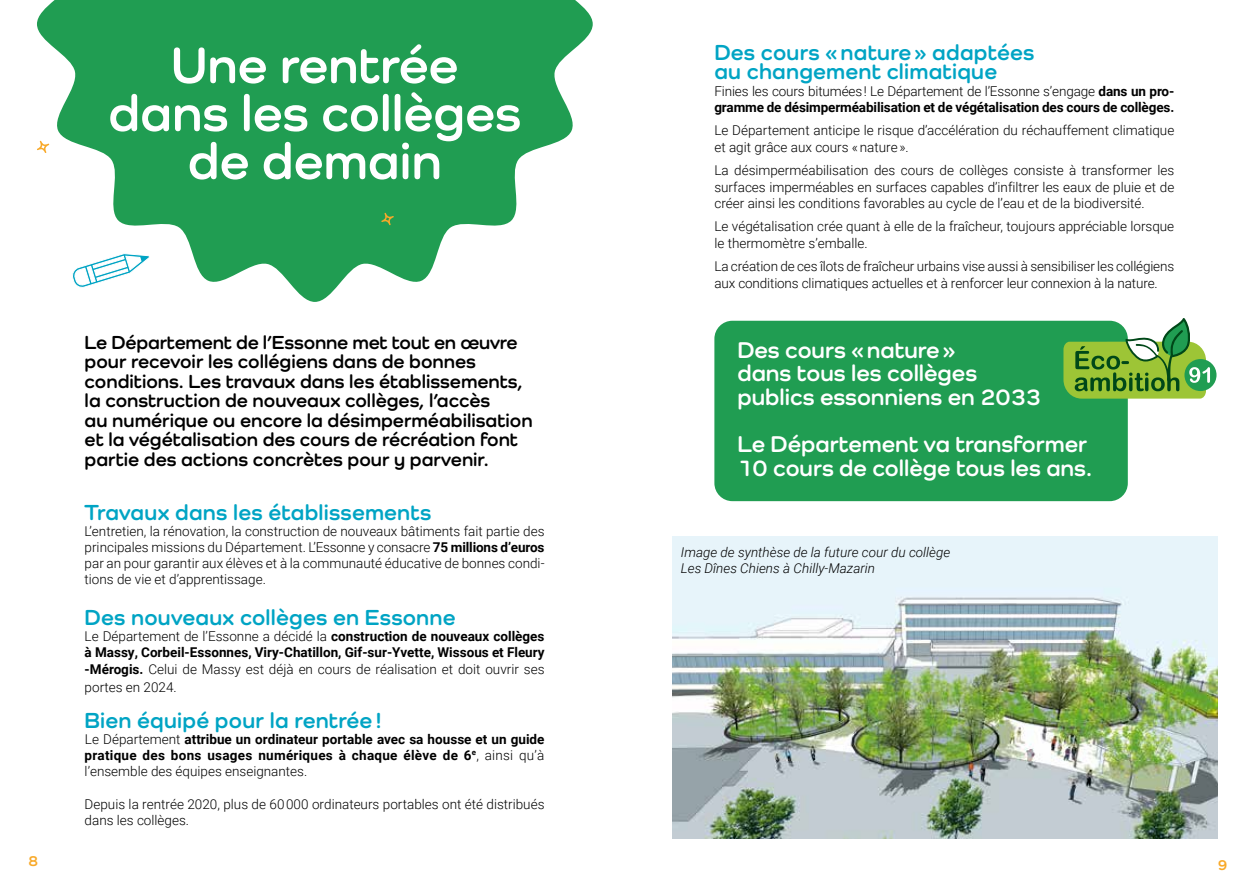
<style>
.page{position:relative;width:1259px;height:893px;background:#fff}
.page>*{position:absolute;margin:0;border:0;box-sizing:border-box;transform-origin:0 0}
.t1{font:700 52.5px/48px "Como";color:#fff;text-align:center}
.t2{font:700 23.55px/23.5px "Como";color:#fff}
.t3{font:700 22.5px/19.5px "Como";letter-spacing:.01em;color:#00a4c4}
.t4{font:700 19.5px/19.5px "Como";color:#000}
.t5{font:700 15px "Como";color:#f8a929}
.t6{font:300 13.5px/16.2px "Roboto";color:#000}
.t7{font:700 13.5px/16.2px "Roboto";color:#000;text-align:justify}
.t8{font:italic 300 13.5px/16.2px "Roboto";color:#000}
.s1{font-weight:300}
.s2{font-weight:700}
</style>
<div class="page">
<svg style="left:37px;top:0;width:556px;height:302px;fill:#209d52"></svg>
<svg style="left:37px;top:141px;width:12px;height:12px"></svg>
<svg style="left:381px;top:213px;width:13px;height:12px"></svg>
<div style="left:714px;top:321px;width:413px;height:180px;background:#209d52;border-radius:18px"></div>
<div style="left:1184px;top:359px;width:32px;height:32px;background:#209d52;border-radius:50%"></div>
<svg style="left:1063px;top:318px;width:147px;height:81px"></svg>
<img style="left:672px;top:536px;width:545px;height:302px">
<svg style="left:71px;top:253px;width:79px;height:36px"></svg>
<h1 class="t1" style="left:108px;top:40px;width:414px">Une rentrée dans les collèges de demain</h1>
<h3 class="t3" style="left:714px;top:42px;width:321px">Des cours « nature » adaptées au changement climatique</h3>
<p class="t7" style="left:714px;top:82px;width:461px"><span class="s1">Finies les cours bitumées ! Le Département de l’Essonne s’engage</span> dans un pro&shy;gramme de désimperméabilisation et de végétalisation des cours de collèges.</p>
<p class="t6" style="left:714px;top:122px;width:461px">Le Département anticipe le risque d’accélération du réchauffement climatique et agit grâce aux cours « nature ».</p>
<p class="t6" style="left:714px;top:162px;width:461px;text-align:justify">La désimperméabilisation des cours de collèges consiste à transformer les surfaces imperméables en surfaces capables d’infiltrer les eaux de pluie et de créer ainsi les conditions favorables au cycle de l’eau et de la biodiversité.</p>
<p class="t6" style="left:714px;top:218px;width:461px">Le végétalisation crée quant à elle de la fraîcheur, toujours appréciable lorsque le thermomètre s’emballe.</p>
<p class="t6" style="left:714px;top:258px;width:461px">La création de ces îlots de fraîcheur urbains vise aussi à sensibiliser les collégiens aux conditions climatiques actuelles et à renforcer leur connexion à la nature.</p>
<p class="t4" style="left:85px;top:332px;width:449px">Le Département de l’Essonne met tout en œuvre pour recevoir les collégiens dans de bonnes conditions. Les travaux dans les établissements, la construction de nouveaux collèges, l’accès<br>au numérique ou encore la désimperméabilisation et la végétalisation des cours de récréation font partie des actions concrètes pour y parvenir.</p>
<h3 class="t3" style="left:85px;top:502px;width:348px">Travaux dans les établissements</h3>
<p class="t6" style="left:85px;top:522px;width:461px;text-align:justify">L’entretien, la rénovation, la construction de nouveaux bâtiments fait partie des principales missions du Département. L’Essonne y consacre <span class="s2">75 millions d’euros </span>par an pour garantir aux élèves et à la communauté éducative de bonnes condi&shy;tions de vie et d’apprentissage.</p>
<h3 class="t3" style="left:85px;top:607px;width:372px">Des nouveaux collèges en Essonne</h3>
<p class="t7" style="left:85px;top:628px;width:461px"><span class="s1">Le Département de l’Essonne a décidé la</span> construction de nouveaux collèges à Massy, Corbeil-Essonnes, Viry-Chatillon, Gif-sur-Yvette, Wissous et Fleury -Mérogis. <span class="s1">Celui de Massy est déjà en cours de réalisation et doit ouvrir ses</span></p>
<p class="t6" style="left:85px;top:678px;width:94px">portes en 2024.</p>
<h3 class="t3" style="left:85px;top:710px;width:298px">Bien équipé pour la rentrée !</h3>
<p class="t7" style="left:85px;top:730px;width:461px"><span class="s1">Le Département</span> attribue un ordinateur portable avec sa housse et un guide pratique des bons usages numériques à chaque élève de 6<sup>e</sup><span class="s1">, ainsi qu’à l’ensemble des équipes enseignantes.</span></p>
<p class="t6" style="left:85px;top:795px;width:461px">Depuis la rentrée 2020, plus de 60 000 ordinateurs portables ont été distribués dans les collèges.</p>
<h2 class="t2" style="left:737px;top:338px;width:305px">Des cours «nature»<br>dans tous les collèges publics essonniens en 2033</h2>
<h2 class="t2" style="left:737px;top:432px;width:356px">Le Département va transformer<br>10 cours de collège tous les ans.</h2>
<p class="t8" style="left:681px;top:543px;width:271px">Image de synthèse de la future cour du collège<br>Les Dînes Chiens à Chilly-Mazarin</p>
<p class="t5" style="left:29px;top:852px;width:11px">8</p>
<p class="t5" style="left:1217px;top:856px;width:11px">9</p>
</div>
